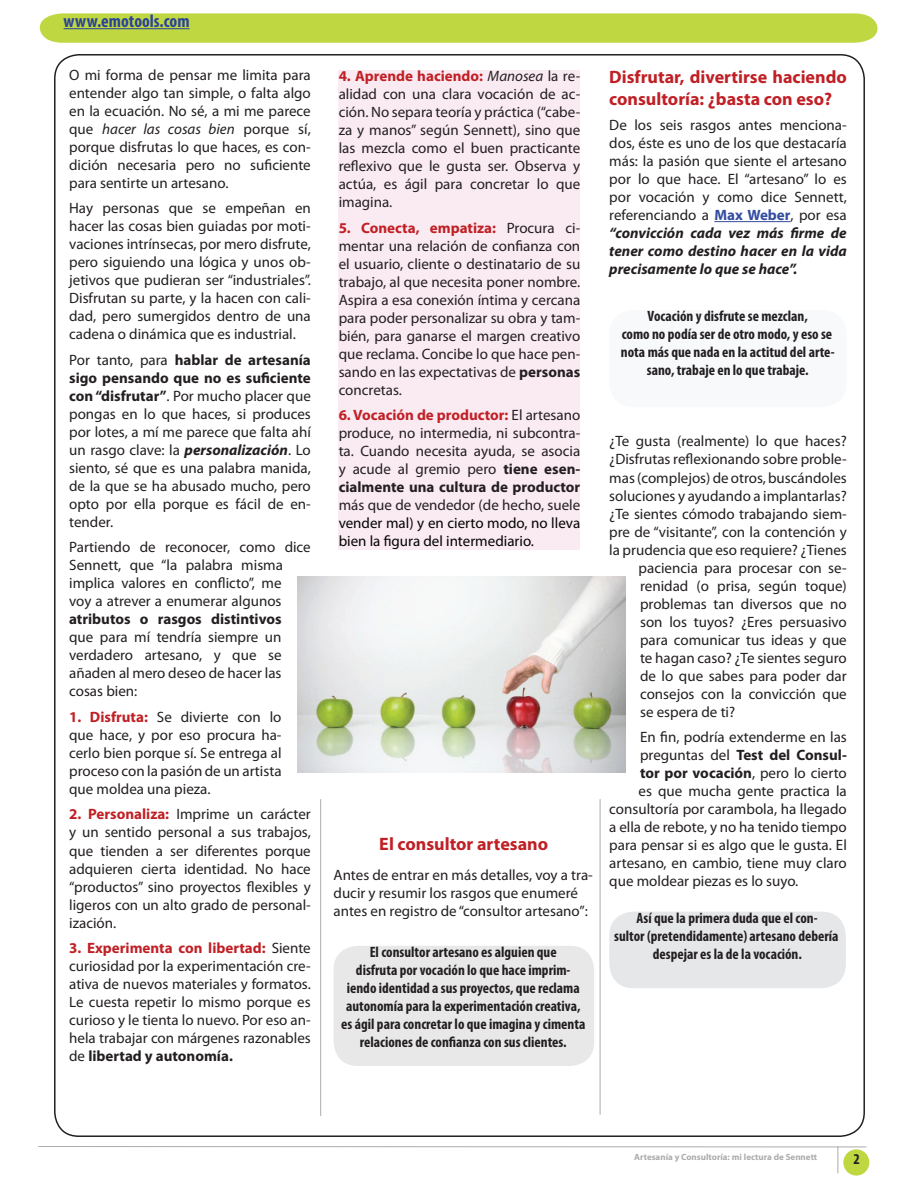
<style>
.page{position:relative;width:919px;height:1191px;background:#fff}
.page>*{position:absolute;margin:0;border:0;box-sizing:border-box;transform-origin:0 0}
.t1{font:700 18px/21.6px "Myriad Pro";color:#c02025}
.t2{font:700 condensed 18px "Myriad Pro";color:#2b429b}
.t3{font:15px/18px "Myriad Pro";color:#231f20;text-align:justify}
.t4{font:700 condensed 15px/18px "Myriad Pro";color:#231f20;text-align:center}
.t5{font:700 15px "Myriad Pro";color:#231f20}
.t6{font:15px/18px "Myriad Pro";color:#040503}
.t7{font:700 9px "Myriad Pro";color:#adacad}
.s1{font-style:italic}
.s2{font-weight:700}
.s3{font-weight:700;font-style:italic}
.s4{font-weight:700;color:#c02025}
.s5{font-weight:700;color:#334ca0}
.s6{font-weight:400}
</style>
<div class="page">
<hr style="left:714px;top:221px;width:76px;height:1px;background:#334ca0">
<div style="left:609px;top:310px;width:237px;height:97px;background:#f7f9fb;border-radius:24px"></div>
<div style="left:609px;top:911px;width:236px;height:77px;background:#e6e7e9;border-radius:24px"></div>
<div style="left:333px;top:945px;width:261px;height:121px;background:#e8e8e9;border-radius:24px"></div>
<hr style="left:320px;top:799px;width:1px;height:317px;background:#adacad">
<hr style="left:599px;top:799px;width:1px;height:315px;background:#adacad">
<div style="left:338px;top:70px;width:242px;height:479px;background:#faeaf2"></div>
<svg style="left:39px;top:13px;width:839px;height:30px;background:#c0d748"></svg>
<img style="left:298px;top:576px;width:327px;height:196px">
<div style="left:844px;top:1150px;width:24px;height:24px;background:#bfd741;border-radius:50%"></div>
<div style="left:843px;top:1149px;width:26px;height:26px;border:2px solid #bfd741;border-radius:50%"></div>
<hr style="left:38px;top:1146px;width:828px;height:1px;background:#adacad">
<svg style="left:837px;top:1146px;width:1px;height:27px"></svg>
<p class="t2" style="left:64px;top:10px;width:127px">www.emotools.com</p>
<p class="t3" style="left:69px;top:65px;width:243px">O mi forma de pensar me limita para entender algo tan simple, o falta algo en la ecuación. No sé, a mi me parece que <span class="s1">hacer las cosas bien</span> porque sí, porque disfrutas lo que haces, es con&shy;dición necesaria pero no suficiente para sentirte un artesano.</p>
<p class="t3" style="left:69px;top:199px;width:243px">Hay personas que se empeñan en hacer las cosas bien guiadas por moti&shy;vaciones intrínsecas, por mero disfrute, pero siguiendo una lógica y unos ob&shy;jetivos que pudieran ser “industriales”.<br>Disfrutan su parte, y la hacen con cali&shy;dad, pero sumergidos dentro de una cadena o dinámica que es industrial.</p>
<p class="t3" style="left:69px;top:350px;width:243px">Por tanto, para <span class="s2">hablar de artesanía sigo pensando que no es suficiente con “disfrutar”</span>. Por mucho placer que pongas en lo que haces, si produces por lotes, a mí me parece que falta ahí un rasgo clave: la <span class="s3">personalización</span>. Lo siento, sé que es una palabra manida, de la que se ha abusado mucho, pero opto por ella porque es fácil de en&shy;tender.</p>
<p class="t3" style="left:69px;top:538px;width:243px;text-align:left">Partiendo de reconocer, como dice<br>Sennett, que “la palabra misma implica valores en conflicto”, me<br>voy a atrever a enumerar algunos</p>
<p class="t5" style="left:69px;top:609px;width:214px">atributos o rasgos distintivos</p>
<p class="t3" style="left:69px;top:628px;width:214px">que para mí tendría siempre un verdadero artesano, y que se añaden al mero deseo de hacer las cosas bien:</p>
<p class="t3" style="left:69px;top:707px;width:214px"><span class="s4">1. Disfruta:</span> Se divierte con lo que hace, y por eso procura ha&shy;cerlo bien porque sí. Se entrega al proceso con la pasión de un artista que moldea una pieza.</p>
<p class="t3" style="left:69px;top:805px;width:243px"><span class="s4">2. Personaliza:</span> Imprime un carácter y un sentido personal a sus trabajos, que tienden a ser diferentes porque adquieren cierta identidad. No hace “productos” sino proyectos flexibles y ligeros con un alto grado de personal&shy;ización.</p>
<p class="t3" style="left:69px;top:938px;width:243px"><span class="s4">3. Experimenta con libertad:</span> Siente curiosidad por la experimentación cre&shy;ativa de nuevos materiales y formatos.<br>Le cuesta repetir lo mismo porque es curioso y le tienta lo nuevo. Por eso an&shy;hela trabajar con márgenes razonables de <span class="s2">libertad y autonomía.</span></p>
<p class="t3" style="left:338px;top:67px;width:243px"><span class="s4">4. Aprende haciendo:</span> <span class="s1">Manosea</span> la re&shy;alidad con una clara vocación de ac&shy;ción. No separa teoría y práctica (“cabe&shy;za y manos” según Sennett), sino que las mezcla como el buen practicante reflexivo que le gusta ser. Observa y actúa, es ágil para concretar lo que imagina.</p>
<p class="t3" style="left:338px;top:218px;width:243px"><span class="s4">5. Conecta, empatiza:</span> Procura ci&shy;mentar una relación de confianza con el usuario, cliente o destinatario de su trabajo, al que necesita poner nombre.<br>Aspira a esa conexión íntima y cercana para poder personalizar su obra y tam&shy;bién, para ganarse el margen creativo que reclama. Concibe lo que hace pen&shy;sando en las expectativas de <span class="s2">personas </span>concretas.</p>
<p class="t3" style="left:338px;top:406px;width:243px"><span class="s4">6. Vocación de productor:</span> El artesano produce, no intermedia, ni subcontra&shy;ta. Cuando necesita ayuda, se asocia y acude al gremio pero <span class="s2">tiene esen&shy;cialmente una cultura de productor</span></p>
<p class="t3" style="left:338px;top:496px;width:243px">más que de vendedor (de hecho, suele</p>
<p class="t6" style="left:338px;top:514px;width:243px">vender mal) y en cierto modo, no lleva bien la figura del intermediario.</p>
<p class="t1" style="left:379px;top:832px;width:170px">El consultor artesano</p>
<p class="t3" style="left:333px;top:865px;width:261px;text-align:left">Antes de entrar en más detalles, voy a tra&shy;ducir y resumir los rasgos que enumeré antes en registro de “consultor artesano”:</p>
<p class="t4" style="left:341px;top:942px;width:245px">El consultor artesano es alguien que<br>disfruta por vocación lo que hace imprim&shy;iendo identidad a sus proyectos, que reclama autonomía para la experimentación creativa, es ágil para concretar lo que imagina y cimenta relaciones de confianza con sus clientes.</p>
<p class="t1" style="left:609px;top:65px;width:239px">Disfrutar, divertirse haciendo consultoría: ¿basta con eso?</p>
<p class="t3" style="left:609px;top:116px;width:239px">De los seis rasgos antes menciona&shy;dos, éste es uno de los que destacaría más: la pasión que siente el artesano por lo que hace. El “artesano” lo es por vocación y como dice Sennett, referenciando a <span class="s5">Max Weber</span>, por esa <span class="s3">“convicción cada vez más firme de tener como destino hacer en la vida precisamente lo que se hace”.</span></p>
<p class="t4" style="left:621px;top:307px;width:215px">Vocación y disfrute se mezclan,<br>como no podía ser de otro modo, y eso se nota más que nada en la actitud del arte&shy;sano, trabaje en lo que trabaje.</p>
<p class="t3" style="left:609px;top:432px;width:239px">¿Te gusta (realmente) lo que haces?</p>
<p class="t3" style="left:609px;top:450px;width:239px">¿Disfrutas reflexionando sobre proble-</p>
<p class="t3" style="left:609px;top:468px;width:239px">mas (complejos) de otros, buscándoles</p>
<p class="t3" style="left:609px;top:486px;width:239px">soluciones y ayudando a implantarlas?</p>
<p class="t3" style="left:609px;top:504px;width:239px">¿Te sientes cómodo trabajando siem-</p>
<p class="t3" style="left:609px;top:522px;width:239px">pre de “visitante”, con la contención y</p>
<p class="t3" style="left:609px;top:540px;width:239px">la prudencia que eso requiere? ¿Tienes</p>
<p class="t3" style="left:638px;top:558px;width:210px">paciencia para procesar con se-</p>
<p class="t3" style="left:640px;top:576px;width:208px">renidad (o prisa, según toque)</p>
<p class="t3" style="left:640px;top:594px;width:208px">problemas tan diversos que no</p>
<p class="t3" style="left:640px;top:612px;width:208px">son los tuyos? ¿Eres persuasivo</p>
<p class="t3" style="left:640px;top:630px;width:208px">para comunicar tus ideas y que</p>
<p class="t3" style="left:640px;top:648px;width:208px">te hagan caso? ¿Te sientes seguro</p>
<p class="t3" style="left:640px;top:666px;width:208px">de lo que sabes para poder dar</p>
<p class="t3" style="left:640px;top:684px;width:208px">consejos con la convicción que</p>
<p class="t3" style="left:640px;top:702px;width:97px">se espera de ti?</p>
<p class="t3" style="left:640px;top:728px;width:208px">En fin, podría extenderme en las</p>
<p class="t5" style="left:640px;top:745px;width:208px"><span class="s6">preguntas del</span> Test del Consul-</p>
<p class="t5" style="left:640px;top:763px;width:208px">tor por vocación<span class="s6">, pero lo cierto</span></p>
<p class="t3" style="left:638px;top:782px;width:210px">es que mucha gente practica la</p>
<p class="t3" style="left:609px;top:800px;width:239px">consultoría por carambola, ha llegado</p>
<p class="t3" style="left:609px;top:818px;width:239px">a ella de rebote, y no ha tenido tiempo</p>
<p class="t3" style="left:609px;top:836px;width:239px">para pensar si es algo que le gusta. El</p>
<p class="t3" style="left:609px;top:854px;width:239px">artesano, en cambio, tiene muy claro</p>
<p class="t3" style="left:609px;top:872px;width:190px">que moldear piezas es lo suyo.</p>
<p class="t4" style="left:614px;top:908px;width:226px">Así que la primera duda que el con-<br>sultor (pretendidamente) artesano debería despejar es la de la vocación.</p>
<p class="t7" style="left:634px;top:1150px;width:184px">Artesanía y Consultoría: mi lectura de Sennett</p>
<p class="t4" style="left:853px;top:1149px;width:8px">2</p>
</div>
